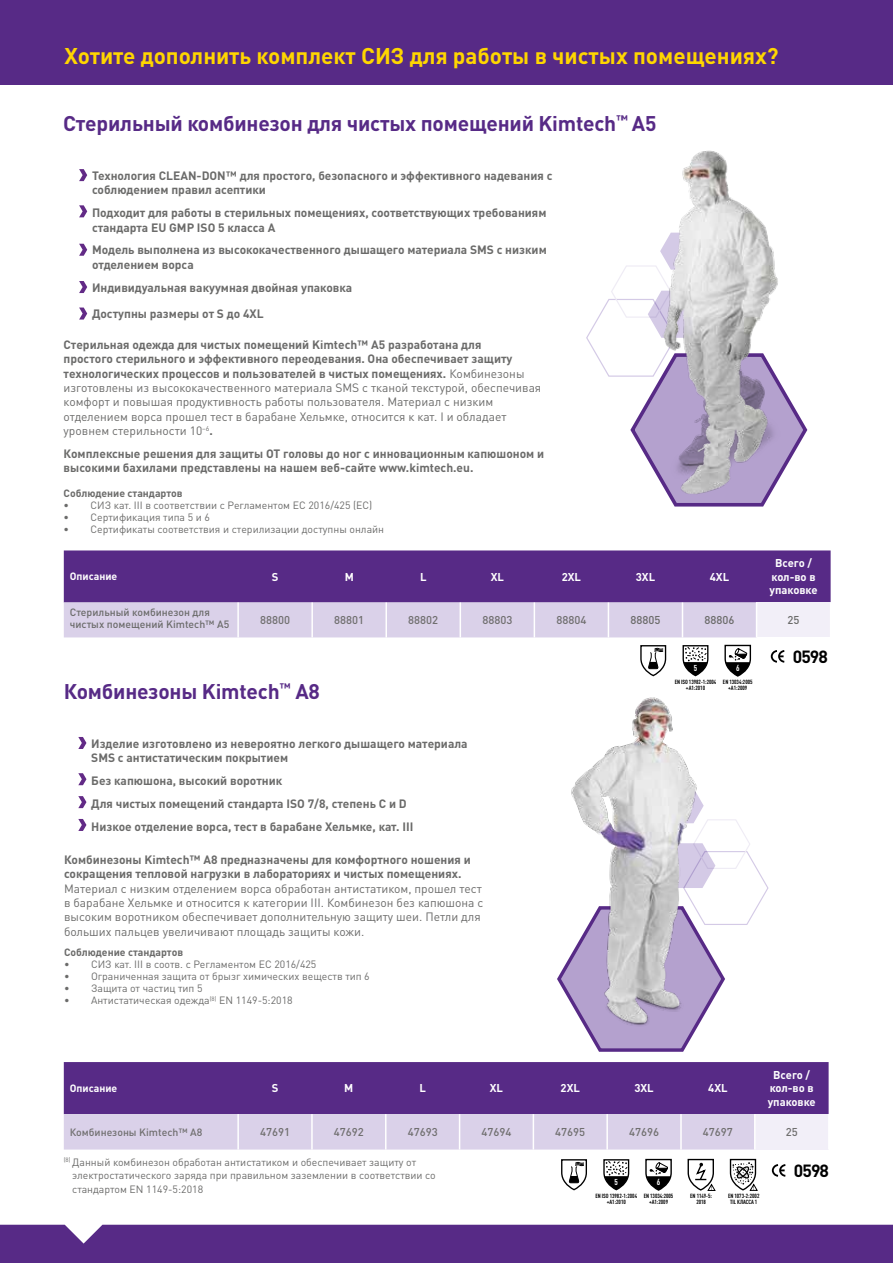
<style>
.page{position:relative;width:893px;height:1263px;background:#fff}
.page>*{position:absolute;margin:0;border:0;box-sizing:border-box;transform-origin:0 0}
.t1{font:700 22.5px "DIN Pro";color:#ffd600}
.t2{font:700 21px "DIN Pro";letter-spacing:-.01em;color:#572a86}
.t3{font:700 17.4px "DIN Pro";letter-spacing:-.05em;color:#000}
.t4{font:700 12px/14.4px "DIN Pro";color:#6b6b6a}
.t5{font:12px/14.4px "DIN Pro";color:#6b6b6a}
.t6{font:700 11.25px/13.5px "DIN Pro";color:#fff;text-align:center}
.t7{font:500 11.25px "DIN Pro";color:#706f6f}
.t8{font:500 11.25px "DIN Pro";color:#6b6b6a}
.t9{font:10.5px/13.5px "DIN Pro";color:#6b6b6a}
.t10{font:500 10.5px/12px "DIN Pro";color:#6b6b6a}
.t11{font:700 10.5px "DIN Pro";color:#6b6b6a}
.t12{font:500 10.5px "DIN Pro";color:#706f6f}
.t13{font:700 10.5px "DIN Pro";color:#fff}
.t14{font:700 condensed 8.7px "DIN Pro";color:#fff}
.t15{font:700 condensed 8.55px "DIN Pro";color:#fff}
.t16{font:700 condensed 6px/6px "DIN Pro";color:#000;text-align:center}
.s1{font-weight:700}
</style>
<div class="page">
<svg style="left:772px;top:1164px;width:14px;height:13px"></svg>
<svg style="left:770px;top:650px;width:15px;height:13px"></svg>
<div style="left:0;top:0;width:893px;height:84px;background:#572a86"></div>
<svg style="left:79px;top:169px;width:8px;height:12px"></svg>
<svg style="left:79px;top:205px;width:8px;height:12px"></svg>
<svg style="left:79px;top:244px;width:8px;height:12px"></svg>
<svg style="left:79px;top:281px;width:8px;height:12px"></svg>
<svg style="left:79px;top:307px;width:8px;height:13px"></svg>
<div style="left:0;top:1225px;width:893px;height:38px;background:#572a86"></div>
<svg style="left:64px;top:550px;width:767px;height:87px;background:#8869ab"></svg>
<div style="left:756px;top:602px;width:75px;height:35px;background:#f2eff8"></div>
<hr style="left:237px;top:602px;width:2px;height:35px;background:#fff">
<hr style="left:311px;top:602px;width:2px;height:35px;background:#fff">
<hr style="left:385px;top:602px;width:2px;height:35px;background:#fff">
<hr style="left:460px;top:602px;width:1px;height:35px;background:#fff">
<hr style="left:534px;top:602px;width:1px;height:35px;background:#fff">
<hr style="left:608px;top:602px;width:1px;height:35px;background:#fff">
<hr style="left:682px;top:602px;width:1px;height:35px;background:#fff">
<hr style="left:756px;top:602px;width:1px;height:35px;background:#fff">
<hr style="left:830px;top:602px;width:1px;height:35px;background:#fff">
<svg style="left:78px;top:737px;width:8px;height:12px"></svg>
<svg style="left:78px;top:773px;width:8px;height:12px"></svg>
<svg style="left:78px;top:796px;width:8px;height:12px"></svg>
<svg style="left:78px;top:819px;width:8px;height:12px"></svg>
<svg style="left:64px;top:1062px;width:765px;height:87px;background:#8868ab"></svg>
<div style="left:755px;top:1114px;width:74px;height:35px;background:#f2eff8"></div>
<hr style="left:237px;top:1114px;width:2px;height:35px;background:#fff">
<hr style="left:311px;top:1114px;width:2px;height:35px;background:#fff">
<hr style="left:385px;top:1114px;width:1px;height:35px;background:#fff">
<hr style="left:459px;top:1114px;width:1px;height:35px;background:#fff">
<hr style="left:533px;top:1114px;width:1px;height:35px;background:#fff">
<hr style="left:606px;top:1114px;width:2px;height:35px;background:#fff">
<hr style="left:680px;top:1114px;width:2px;height:35px;background:#fff">
<hr style="left:828px;top:1114px;width:1px;height:35px;background:#fff">
<hr style="left:754px;top:1114px;width:1px;height:35px;background:#fff">
<svg style="left:586px;top:268px;width:222px;height:239px"></svg>
<svg style="left:593px;top:834px;width:176px;height:218px"></svg>
<img style="left:625px;top:150px;width:170px;height:356px">
<svg style="left:682px;top:645px;width:27px;height:31px"></svg>
<svg style="left:603px;top:1159px;width:27px;height:31px"></svg>
<svg style="left:724px;top:645px;width:27px;height:31px"></svg>
<svg style="left:645px;top:1159px;width:27px;height:31px"></svg>
<svg style="left:688px;top:1159px;width:27px;height:32px"></svg>
<svg style="left:730px;top:1159px;width:27px;height:31px"></svg>
<svg style="left:640px;top:645px;width:26px;height:31px"></svg>
<svg style="left:561px;top:1159px;width:26px;height:31px"></svg>
<img style="left:557px;top:676px;width:187px;height:366px">
<h1 class="t1" style="left:64px;top:37px;width:716px">Хотите дополнить комплект СИЗ для работы в чистых помещениях?</h1>
<h2 class="t2" style="left:63px;top:106px;width:595px">Стерильный комбинезон для чистых помещений Kimtech<sup>™</sup> A5</h2>
<p class="t4" style="left:92px;top:167px;width:462px">Технология CLEAN-DON™ для простого, безопасного и эффективного надевания с соблюдением правил асептики</p>
<p class="t4" style="left:92px;top:204px;width:456px">Подходит для работы в стерильных помещениях, соответствующих требованиям стандарта EU GMP ISO 5 класса A</p>
<p class="t4" style="left:92px;top:241px;width:456px">Модель выполнена из высококачественного дышащего материала SMS с низким отделением ворса</p>
<p class="t4" style="left:92px;top:279px;width:262px">Индивидуальная вакуумная двойная упаковка</p>
<p class="t4" style="left:92px;top:305px;width:173px">Доступны размеры от S до 4XL</p>
<p class="t5" style="left:64px;top:336px;width:479px"><span class="s1">Стерильная одежда для чистых помещений Kimtech™ A5 разработана для<br>простого стерильного и эффективного переодевания. Она обеспечивает защиту технологических процессов и пользователей в чистых помещениях.</span> Комбинезоны изготовлены из высококачественного материала SMS с тканой текстурой, обеспечивая комфорт и повышая продуктивность работы пользователя. Материал с низким отделением ворса прошел тест в барабане Хельмке, относится к кат. I и обладает уровнем стерильности 10<sup>–6</sup><span class="s1">.</span></p>
<p class="t4" style="left:64px;top:445px;width:482px">Комплексные решения для защиты ОТ головы до ног с инновационным капюшоном и высокими бахилами представлены на нашем веб-сайте www.kimtech.eu.</p>
<p class="t11" style="left:64px;top:485px;width:121px">Соблюдение стандартов</p>
<p class="t9" style="left:64px;top:498px;width:310px">• СИЗ кат. III в соответствии с Регламентом ЕС 2016/425 (ЕС)</p>
<p class="t9" style="left:64px;top:510px;width:148px">• Сертификация типа 5 и 6</p>
<p class="t9" style="left:64px;top:522px;width:322px">• Сертификаты соответствия и стерилизации доступны онлайн</p>
<p class="t13" style="left:70px;top:568px;width:49px">Описание</p>
<p class="t6" style="left:272px;top:568px;width:8px">S</p>
<p class="t6" style="left:345px;top:568px;width:11px">M</p>
<p class="t6" style="left:420px;top:568px;width:8px">L</p>
<p class="t6" style="left:491px;top:568px;width:15px">XL</p>
<p class="t6" style="left:562px;top:568px;width:21px">2XL</p>
<p class="t6" style="left:636px;top:568px;width:21px">3XL</p>
<p class="t6" style="left:710px;top:568px;width:21px">4XL</p>
<p class="t6" style="left:770px;top:555px;width:49px">Всего / кол-во в упаковке</p>
<p class="t10" style="left:70px;top:605px;width:161px">Стерильный комбинезон для чистых помещений Kimtech™ A5</p>
<p class="t7" style="left:260px;top:611px;width:31px">88800</p>
<p class="t7" style="left:334px;top:611px;width:31px">88801</p>
<p class="t7" style="left:408px;top:611px;width:31px">88802</p>
<p class="t7" style="left:482px;top:611px;width:31px">88803</p>
<p class="t7" style="left:556px;top:611px;width:31px">88804</p>
<p class="t8" style="left:630px;top:611px;width:31px">88805</p>
<p class="t8" style="left:704px;top:611px;width:31px">88806</p>
<p class="t8" style="left:788px;top:611px;width:13px">25</p>
<h2 class="t2" style="left:64px;top:674px;width:258px">Комбинезоны Kimtech<sup>™</sup> A8</h2>
<p class="t4" style="left:91px;top:735px;width:378px">Изделие изготовлено из невероятно легкого дышащего материала<br>SMS с антистатическим покрытием</p>
<p class="t4" style="left:91px;top:768px;width:324px;line-height:23px">Без капюшона, высокий воротник<br>Для чистых помещений стандарта ISO 7/8, степень C и D<br>Низкое отделение ворса, тест в барабане Хельмке, кат. III</p>
<p class="t4" style="left:64px;top:851px;width:408px">Комбинезоны Kimtech™ A8 предназначены для комфортного ношения и сокращения тепловой нагрузки в лабораториях и чистых помещениях.</p>
<p class="t5" style="left:64px;top:880px;width:421px">Материал с низким отделением ворса обработан антистатиком, прошел тест в барабане Хельмке и относится к категории III. Комбинезон без капюшона с высоким воротником обеспечивает дополнительную защиту шеи. Петли для больших пальцев увеличивают площадь защиты кожи.</p>
<p class="t11" style="left:64px;top:944px;width:121px">Соблюдение стандартов</p>
<p class="t9" style="left:64px;top:957px;width:254px">• СИЗ кат. III в соотв. с Регламентом ЕС 2016/425</p>
<p class="t9" style="left:64px;top:969px;width:307px">• Ограниченная защита от брызг химических веществ тип 6</p>
<p class="t9" style="left:64px;top:981px;width:140px">• Защита от частиц тип 5</p>
<p class="t9" style="left:64px;top:993px;width:230px">• Антистатическая одежда<sup>(8)</sup> EN 1149-5:2018</p>
<p class="t15" style="left:694px;top:661px;width:5px">5</p>
<p class="t14" style="left:736px;top:662px;width:5px">6</p>
<p class="t16" style="left:675px;top:679px;width:43px">EN ISO 13982-1:2004 +A1:2010</p>
<p class="t16" style="left:723px;top:679px;width:31px">EN 13034:2005 +A1:2009</p>
<h3 class="t3" style="left:793px;top:642px;width:37px">0598</h3>
<p class="t13" style="left:70px;top:1079px;width:49px">Описание</p>
<p class="t6" style="left:272px;top:1080px;width:8px">S</p>
<p class="t6" style="left:344px;top:1080px;width:11px">M</p>
<p class="t6" style="left:419px;top:1080px;width:8px">L</p>
<p class="t6" style="left:490px;top:1080px;width:15px">XL</p>
<p class="t6" style="left:561px;top:1080px;width:21px">2XL</p>
<p class="t6" style="left:634px;top:1080px;width:21px">3XL</p>
<p class="t6" style="left:708px;top:1080px;width:21px">4XL</p>
<p class="t6" style="left:768px;top:1066px;width:49px">Всего / кол-во в упаковке</p>
<p class="t12" style="left:70px;top:1123px;width:134px">Комбинезоны Kimtech™ A8</p>
<p class="t7" style="left:260px;top:1123px;width:31px">47691</p>
<p class="t7" style="left:334px;top:1123px;width:31px">47692</p>
<p class="t7" style="left:408px;top:1123px;width:31px">47693</p>
<p class="t7" style="left:481px;top:1123px;width:31px">47694</p>
<p class="t7" style="left:555px;top:1123px;width:31px">47695</p>
<p class="t7" style="left:629px;top:1123px;width:31px">47696</p>
<p class="t7" style="left:703px;top:1123px;width:31px">47697</p>
<p class="t7" style="left:786px;top:1123px;width:13px">25</p>
<p class="t9" style="left:72px;top:1154px;width:365px;text-indent:-8px"><sup>(8)</sup> Данный комбинезон обработан антистатиком и обеспечивает защиту от электростатического заряда при правильном заземлении в соответствии со стандартом EN 1149-5:2018</p>
<p class="t15" style="left:615px;top:1175px;width:5px">5</p>
<p class="t14" style="left:657px;top:1176px;width:5px">6</p>
<p class="t16" style="left:595px;top:1193px;width:43px">EN ISO 13982-1:2004 +A1:2010</p>
<p class="t16" style="left:644px;top:1193px;width:31px">EN 13034:2005 +A1:2009</p>
<p class="t16" style="left:690px;top:1193px;width:23px">EN 1149-5:<br>2018</p>
<p class="t16" style="left:728px;top:1193px;width:33px">EN 1073-2:2002<br>TIL КЛАССА 1</p>
<h3 class="t3" style="left:794px;top:1156px;width:37px">0598</h3>
</div>
